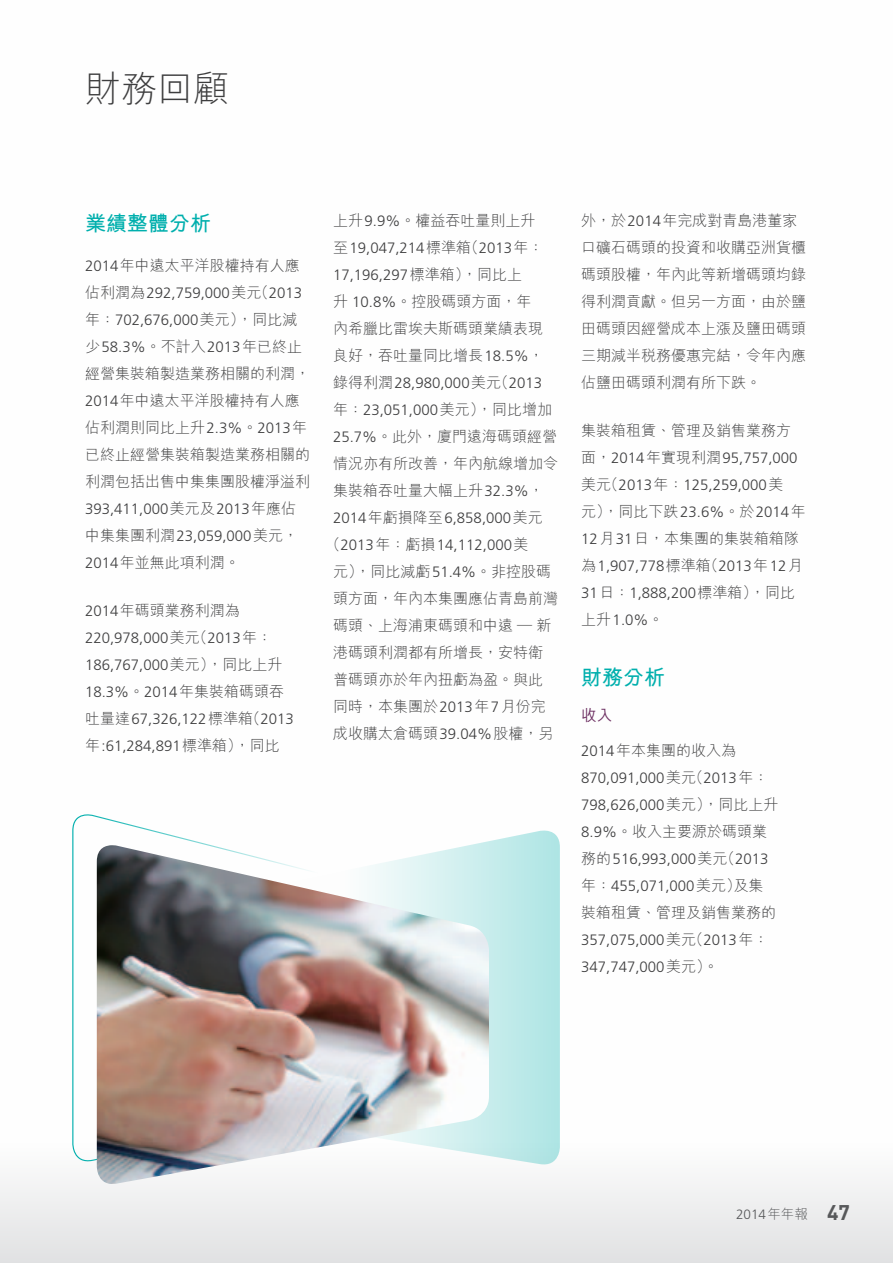
<style>
.page{position:relative;width:893px;height:1263px;background:#fff}
.page>*{position:absolute;margin:0;border:0;box-sizing:border-box;transform-origin:0 0}
.t1{font:300 36px "M Hei HK";color:#3e3e3f}
.t2{font:700 21px "M Hei HK";color:#00afad}
.t3{font:500 15.75px "M Hei HK";color:#6d3062}
.t4{font:300 15px/27px "M Hei HK";color:#3e3e3f}
.t5{font:300 15px/27px "Frutiger";color:#3e3e3f}
.t6{font:300 13.5px "Frutiger";color:#57585a}
.s1{font-family:"Frutiger"}
.s2{font-family:"M Hei HK"}
.s3{font-family:"DIN";font-weight:700;font-size:21px}
</style>
<div class="page">
<svg style="left:0;top:1163px;width:893px;height:100px;fill:#ebebec"></svg>
<svg style="left:72px;top:814px;width:76px;height:349px"></svg>
<svg style="left:129px;top:829px;width:431px;height:337px;fill:#beeae9"></svg>
<img style="left:97px;top:845px;width:392px;height:342px">
<h1 class="t1" style="left:85px;top:64px;width:145px">財務回顧</h1>
<h2 class="t2" style="left:85px;top:208px;width:127px">業績整體分析</h2>
<p class="t4" style="left:85px;top:252px;width:216px"><span class="s1">2014</span>年中遠太平洋股權持有人應</p>
<p class="t5" style="left:85px;top:280px;width:219px"><span class="s2">佔利潤為</span>292,759,000<span class="s2">美元（</span>2013<span class="s2">年：</span>702,676,000<span class="s2">美元），同比減</span></p>
<p class="t4" style="left:85px;top:333px;width:227px">少<span class="s1">58.3%</span>。不計入<span class="s1">2013</span>年已終止經營集裝箱製造業務相關的利潤，<br><span class="s1">2014</span>年中遠太平洋股權持有人應佔利潤則同比上升<span class="s1">2.3%</span>。<span class="s1">2013</span>年已終止經營集裝箱製造業務相關的利潤包括出售中集集團股權淨溢利</p>
<p class="t5" style="left:85px;top:496px;width:215px">393,411,000<span class="s2">美元及</span>2013<span class="s2">年應佔中集集團利潤</span>23,059,000<span class="s2">美元，</span></p>
<p class="t4" style="left:85px;top:549px;width:156px"><span class="s1">2014</span>年並無此項利潤。</p>
<p class="t4" style="left:85px;top:597px;width:156px"><span class="s1">2014</span>年碼頭業務利潤為</p>
<p class="t5" style="left:85px;top:625px;width:210px">220,978,000<span class="s2">美元（</span>2013<span class="s2">年：<br></span>186,767,000<span class="s2">美元），同比上升<br></span>18.3%<span class="s2">。</span>2014<span class="s2">年集裝箱碼頭吞吐量達</span>67,326,122<span class="s2">標準箱（</span>2013<span class="s2">年</span>:61,284,891<span class="s2">標準箱），同比</span></p>
<p class="t4" style="left:333px;top:206px;width:204px">上升<span class="s1">9.9%</span>。權益吞吐量則上升</p>
<p class="t5" style="left:333px;top:235px;width:212px"><span class="s2">至</span>19,047,214<span class="s2">標準箱（</span>2013<span class="s2">年：<br></span>17,196,297<span class="s2">標準箱），同比上</span></p>
<p class="t4" style="left:333px;top:287px;width:212px">升 <span class="s1">10.8%</span>。控股碼頭方面，年內希臘比雷埃夫斯碼頭業績表現良好，吞吐量同比增長<span class="s1">18.5%</span>，</p>
<p class="t5" style="left:333px;top:370px;width:210px"><span class="s2">錄得利潤</span>28,980,000<span class="s2">美元（</span>2013</p>
<p class="t4" style="left:333px;top:395px;width:226px">年：<span class="s1">23,051,000</span>美元），同比增加<br><span class="s1">25.7%</span>。此外，廈門遠海碼頭經營情況亦有所改善，年內航線增加令集裝箱吞吐量大幅上升<span class="s1">32.3%</span>，</p>
<p class="t5" style="left:326px;top:505px;width:219px;text-indent:8px">2014<span class="s2">年虧損降至</span>6,858,000<span class="s2">美元（</span>2013<span class="s2">年：虧損</span>14,112,000<span class="s2">美</span></p>
<p class="t4" style="left:333px;top:557px;width:226px">元），同比減虧<span class="s1">51.4%</span>。非控股碼頭方面，年內本集團應佔青島前灣碼頭、上海浦東碼頭和中遠 — 新港碼頭利潤都有所增長，安特衛普碼頭亦於年內扭虧為盈。與此同時，本集團於<span class="s1">2013</span>年<span class="s1">7</span>月份完成收購太倉碼頭<span class="s1">39.04%</span>股權，另</p>
<p class="t4" style="left:581px;top:206px;width:227px">外，於<span class="s1">2014</span>年完成對青島港董家口礦石碼頭的投資和收購亞洲貨櫃碼頭股權，年內此等新增碼頭均錄得利潤貢獻。但另一方面，由於鹽田碼頭因經營成本上漲及鹽田碼頭三期減半稅務優惠完結，令年內應佔鹽田碼頭利潤有所下跌。</p>
<p class="t4" style="left:581px;top:417px;width:211px">集裝箱租賃、管理及銷售業務方</p>
<p class="t5" style="left:581px;top:445px;width:218px"><span class="s2">面，</span>2014<span class="s2">年實現利潤</span>95,757,000<span class="s2">美元（</span>2013<span class="s2">年：</span>125,259,000<span class="s2">美</span></p>
<p class="t4" style="left:581px;top:498px;width:226px">元），同比下跌<span class="s1">23.6%</span>。於<span class="s1">2014</span>年<br><span class="s1">12</span>月<span class="s1">31</span>日，本集團的集裝箱箱隊</p>
<p class="t5" style="left:581px;top:553px;width:223px"><span class="s2">為</span>1,907,778<span class="s2">標準箱（</span>2013<span class="s2">年</span>12<span class="s2">月<br></span>31<span class="s2">日：</span>1,888,200<span class="s2">標準箱），同比上升</span>1.0%<span class="s2">。</span></p>
<h2 class="t2" style="left:581px;top:662px;width:85px">財務分析</h2>
<p class="t3" style="left:581px;top:703px;width:33px">收入</p>
<p class="t4" style="left:581px;top:737px;width:156px"><span class="s1">2014</span>年本集團的收入為</p>
<p class="t5" style="left:581px;top:765px;width:199px">870,091,000<span class="s2">美元（</span>2013<span class="s2">年：<br></span>798,626,000<span class="s2">美元），同比上升</span></p>
<p class="t4" style="left:581px;top:818px;width:187px"><span class="s1">8.9%</span>。收入主要源於碼頭業</p>
<p class="t5" style="left:581px;top:846px;width:189px"><span class="s2">務的</span>516,993,000<span class="s2">美元（</span>2013<span class="s2">年：</span>455,071,000<span class="s2">美元）及集</span></p>
<p class="t4" style="left:581px;top:899px;width:197px">裝箱租賃、管理及銷售業務的</p>
<p class="t5" style="left:581px;top:927px;width:189px">357,075,000<span class="s2">美元（</span>2013<span class="s2">年：<br></span>347,747,000<span class="s2">美元）。</span></p>
<p class="t6" style="left:736px;top:1207px;width:115px">2014<span class="s2">年年報</span> <span class="s3">47</span></p>
</div>
